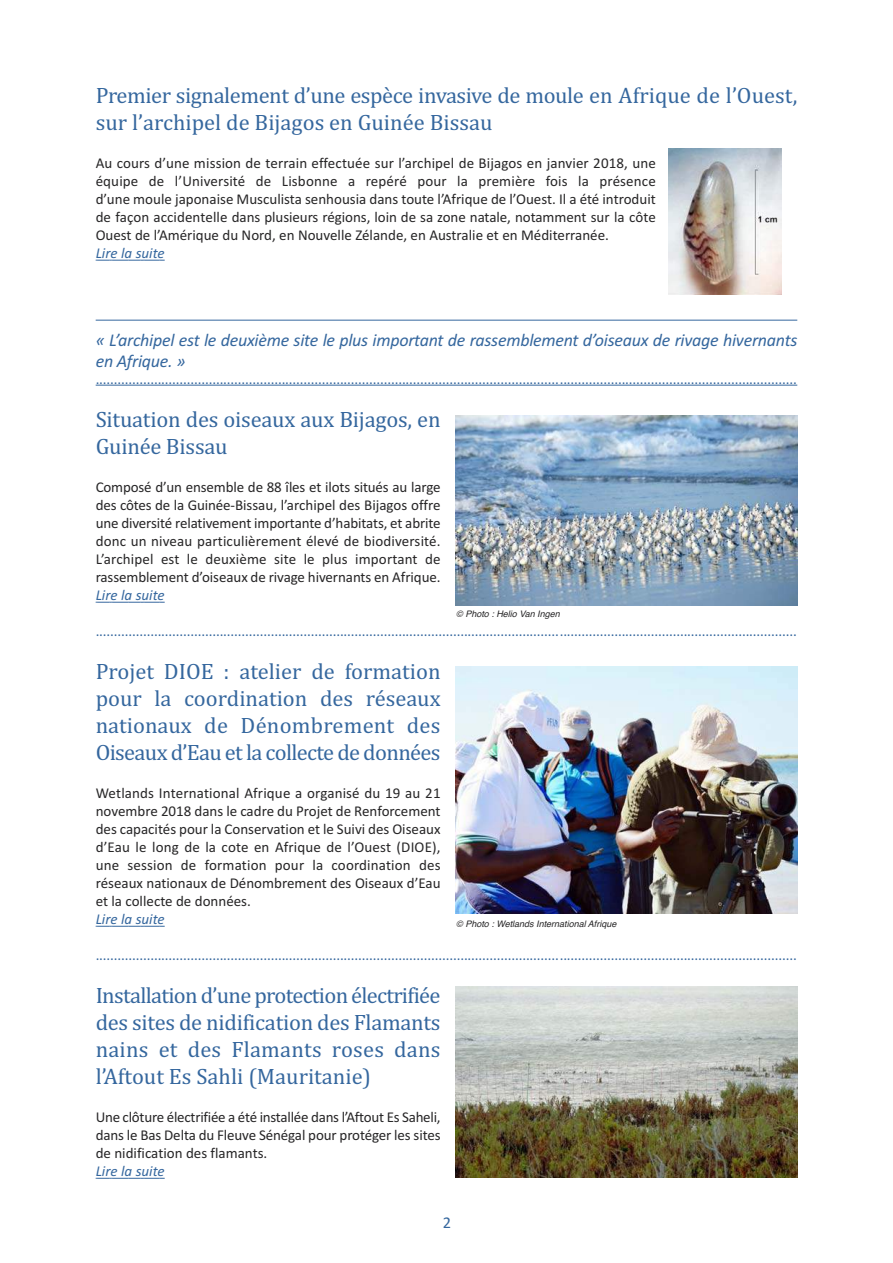
<style>
.page{position:relative;width:893px;height:1263px;background:#fff}
.page>*{position:absolute;margin:0;border:0;box-sizing:border-box;transform-origin:0 0}
.t1{font:22.5px/27px "Cambria";letter-spacing:-.01em;color:#35679e}
.t2{font:italic 18px/21.6px "Calibri";letter-spacing:-.015em;color:#35679e}
.t3{font:16.5px "Calibri";color:#35679e}
.t4{font:15px/18px "Calibri";color:#272627;text-align:justify}
.t5{font:15px "Calibri";color:#35679e}
.t6{font:italic 15px "Calibri";color:#35679e}
.t7{font:italic 9px "Helvetica";color:#272627}
</style>
<div class="page">
<img style="left:455px;top:416px;width:342px;height:189px">
<hr style="left:96px;top:260px;width:69px;height:1px;background:#35679e">
<hr style="left:96px;top:602px;width:69px;height:1px;background:#35679e">
<hr style="left:96px;top:926px;width:69px;height:1px;background:#35679e">
<hr style="left:96px;top:1178px;width:69px;height:1px;background:#35679e">
<img style="left:455px;top:667px;width:342px;height:246px">
<img style="left:455px;top:986px;width:342px;height:192px">
<img style="left:668px;top:149px;width:114px;height:146px">
<hr style="left:96px;top:320px;width:701px;height:1px;background:#35679e">
<hr style="left:96px;top:385px;width:701px;height:1px;background:#35679e">
<h1 class="t1" style="left:96px;top:84px;width:703px">Premier signalement d’une espèce invasive de moule en Afrique de l’Ouest, sur l’archipel de Bijagos en Guinée Bissau</h1>
<p class="t4" style="left:96px;top:156px;width:562px">Au cours d’une mission de terrain effectuée sur l’archipel de Bijagos en janvier 2018, une équipe de l’Université de Lisbonne a repéré pour la première fois la présence d’une moule japonaise Musculista senhousia dans toute l’Afrique de l’Ouest. Il a été introduit de façon accidentelle dans plusieurs régions, loin de sa zone natale, notamment sur la côte Ouest de l’Amérique du Nord, en Nouvelle Zélande, en Australie et en Méditerranée.</p>
<p class="t6" style="left:96px;top:248px;width:71px">Lire la suite</p>
<p class="t2" style="left:96px;top:330px;width:703px">« L’archipel est le deuxième site le plus important de rassemblement d’oiseaux de rivage hivernants en Afrique. »</p>
<p class="t5" style="left:96px;top:374px;width:703px">................................................................................................................................................................................................</p>
<h1 class="t1" style="left:96px;top:408px;width:346px">Situation des oiseaux aux Bijagos, en<br>Guinée Bissau</h1>
<p class="t4" style="left:96px;top:480px;width:346px">Composé d’un ensemble de 88 îles et ilots situés au large des côtes de la Guinée-Bissau, l’archipel des Bijagos offre une diversité relativement importante d’habitats, et abrite donc un niveau particulièrement élevé de biodiversité.<br>L’archipel est le deuxième site le plus important de rassemblement d’oiseaux de rivage hivernants en Afrique.</p>
<p class="t6" style="left:96px;top:590px;width:71px">Lire la suite</p>
<p class="t5" style="left:96px;top:626px;width:703px">................................................................................................................................................................................................</p>
<h1 class="t1" style="left:96px;top:660px;width:346px;text-align:justify">Projet DIOE : atelier de formation pour la coordination des réseaux nationaux de Dénombrement des Oiseaux d’Eau et la collecte de données</h1>
<p class="t4" style="left:96px;top:786px;width:346px">Wetlands International Afrique a organisé du 19 au 21 novembre 2018 dans le cadre du Projet de Renforcement des capacités pour la Conservation et le Suivi des Oiseaux d’Eau le long de la cote en Afrique de l’Ouest (DIOE), une session de formation pour la coordination des réseaux nationaux de Dénombrement des Oiseaux d’Eau et la collecte de données.</p>
<p class="t6" style="left:96px;top:914px;width:71px">Lire la suite</p>
<p class="t5" style="left:96px;top:950px;width:703px">................................................................................................................................................................................................</p>
<h1 class="t1" style="left:96px;top:984px;width:346px;text-align:justify">Installation d’une protection électrifiée des sites de nidification des Flamants nains et des Flamants roses dans l’Aftout Es Sahli (Mauritanie)</h1>
<p class="t4" style="left:96px;top:1110px;width:347px">Une clôture électrifiée a été installée dans l’Aftout Es Saheli, dans le Bas Delta du Fleuve Sénégal pour protéger les sites de nidification des flamants.</p>
<p class="t6" style="left:96px;top:1166px;width:71px">Lire la suite</p>
<p class="t7" style="left:456px;top:610px;width:105px">© Photo : Helio Van Ingen</p>
<p class="t7" style="left:456px;top:921px;width:162px">© Photo : Wetlands International Afrique</p>
<p class="t3" style="left:443px;top:1216px;width:10px">2</p>
</div>
